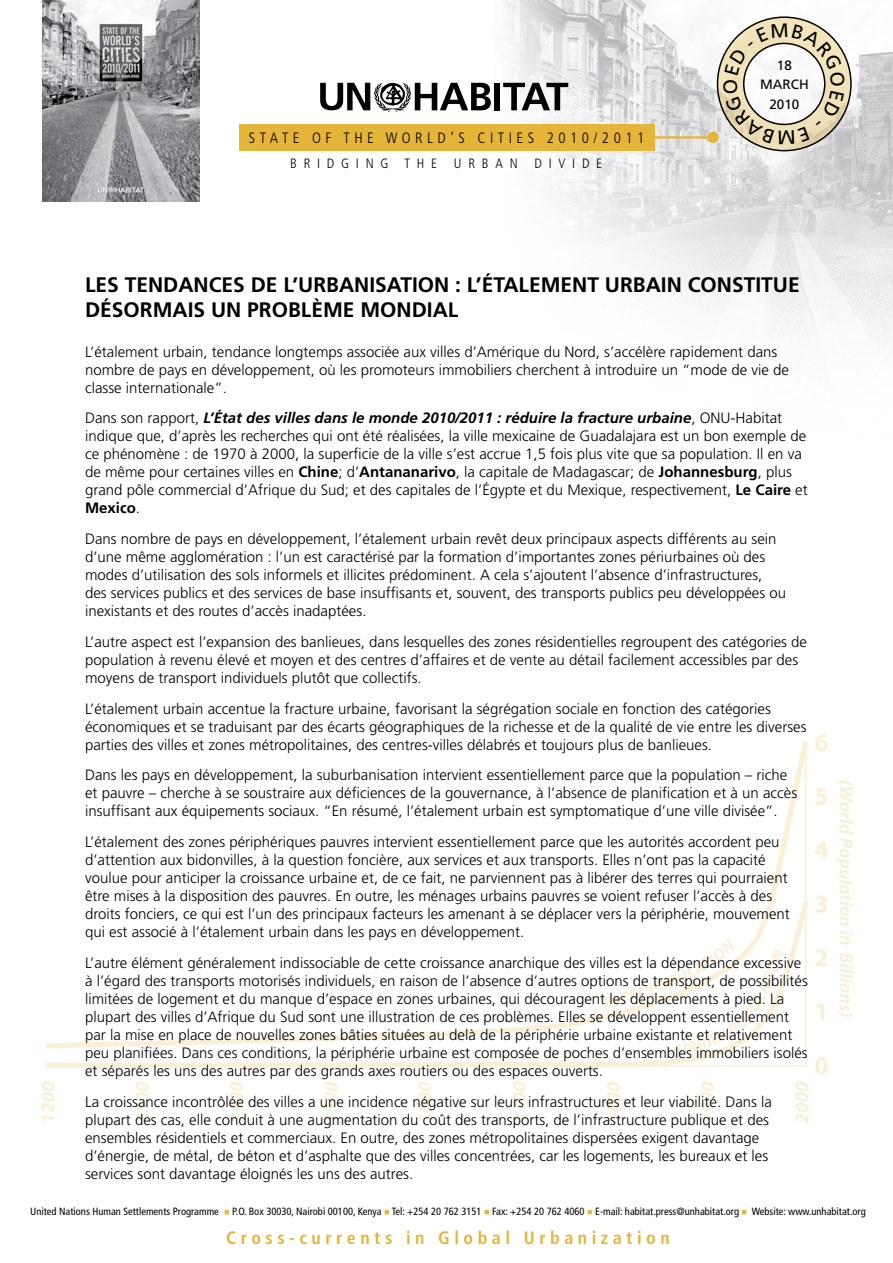
<style>
.page{position:relative;width:893px;height:1263px;background:#fff}
.page>*{position:absolute;margin:0;border:0;box-sizing:border-box;transform-origin:0 0}
.t1{font:700 21px/25.2px "Frutiger";color:#000}
.t2{font:700 condensed 18px "Frutiger";letter-spacing:.25em;color:#e5b53a}
.t3{font:300 15px/18px "Frutiger";color:#000}
.t4{font:300 condensed 15px "Frutiger";letter-spacing:.3em;color:#000}
.t5{font:300 condensed 13.5px "Frutiger";letter-spacing:.5em;color:#000}
.t6{font:13.5px/19.5px "Frutiger";color:#000;text-align:center}
.t7{font:condensed 10.5px "Frutiger";color:#000}
.s1{font-weight:700;font-style:italic}
.s2{font-weight:700}
.s3{color:#e5b53a}
</style>
<div class="page">
<img style="left:94px;top:0;width:799px;height:339px">
<svg style="left:41px;top:1082px;width:13px;height:39px"></svg>
<svg style="left:836px;top:781px;width:17px;height:164px"></svg>
<svg style="left:838px;top:953px;width:15px;height:64px"></svg>
<svg style="left:701px;top:1082px;width:13px;height:39px"></svg>
<svg style="left:607px;top:1082px;width:13px;height:39px"></svg>
<svg style="left:513px;top:1082px;width:13px;height:39px"></svg>
<svg style="left:418px;top:1082px;width:13px;height:39px"></svg>
<svg style="left:324px;top:1082px;width:13px;height:39px"></svg>
<svg style="left:230px;top:1082px;width:13px;height:39px"></svg>
<svg style="left:136px;top:1082px;width:13px;height:39px"></svg>
<svg style="left:815px;top:1057px;width:12px;height:17px"></svg>
<svg style="left:816px;top:1004px;width:8px;height:16px"></svg>
<svg style="left:815px;top:949px;width:12px;height:17px"></svg>
<svg style="left:815px;top:896px;width:12px;height:17px"></svg>
<svg style="left:815px;top:842px;width:13px;height:16px"></svg>
<svg style="left:815px;top:788px;width:12px;height:17px"></svg>
<svg style="left:815px;top:734px;width:13px;height:17px"></svg>
<svg style="left:795px;top:1082px;width:13px;height:42px"></svg>
<svg style="left:769px;top:741px;width:40px;height:157px"></svg>
<svg style="left:45px;top:898px;width:763px;height:170px"></svg>
<img style="left:43px;top:0;width:156px;height:201px">
<div style="left:708px;top:132px;width:11px;height:11px;background:#e5b53a;border-radius:50%"></div>
<hr style="left:653px;top:136px;width:55px;height:3px;background:#e5b53a">
<div style="left:239px;top:124px;width:415px;height:27px;background:#e5b53a"></div>
<svg style="left:320px;top:83px;width:171px;height:29px"></svg>
<div style="left:494px;top:83px;width:6px;height:27px;background:#000"></div>
<svg style="left:503px;top:83px;width:65px;height:27px"></svg>
<svg style="left:716px;top:16px;width:136px;height:136px"></svg>
<p class="t4" style="left:249px;top:129px;width:397px">STATE OF THE WORLD’S CITIES 2010/2011</p>
<p class="t5" style="left:290px;top:156px;width:314px">BRIDGING THE URBAN DIVIDE</p>
<p class="t6" style="left:760px;top:55px;width:50px">18<br>MARCH<br>2010</p>
<h1 class="t1" style="left:85px;top:272px;width:716px">LES TENDANCES DE L’URBANISATION : L’ÉTALEMENT URBAIN CONSTITUE<br>DÉSORMAIS UN PROBLÈME MONDIAL</h1>
<p class="t3" style="left:85px;top:343px;width:705px">L’étalement urbain, tendance longtemps associée aux villes d’Amérique du Nord, s’accélère rapidement dans nombre de pays en développement, où les promoteurs immobiliers cherchent à introduire un “mode de vie de classe internationale”.</p>
<p class="t3" style="left:85px;top:409px;width:724px">Dans son rapport, <span class="s1">L’État des villes dans le monde 2010/2011 : réduire la fracture urbaine</span>, ONU-Habitat indique que, d’après les recherches qui ont été réalisées, la ville mexicaine de Guadalajara est un bon exemple de ce phénomène : de 1970 à 2000, la superficie de la ville s’est accrue 1,5 fois plus vite que sa population. Il en va de même pour certaines villes en <span class="s2">CHINE</span>; d’<span class="s2">ANTANANARIVO</span>, la capitale de Madagascar; de <span class="s2">JOHANNESBURG</span>, plus grand pôle commercial d’Afrique du Sud; et des capitales de l’Égypte et du Mexique, respectivement, <span class="s2">LE CAIRE</span> et <span class="s2">MEXICO</span>.</p>
<p class="t3" style="left:85px;top:530px;width:702px">Dans nombre de pays en développement, l’étalement urbain revêt deux principaux aspects différents au sein d’une même agglomération : l’un est caractérisé par la formation d’importantes zones périurbaines où des modes d’utilisation des sols informels et illicites prédominent. A cela s’ajoutent l’absence d’infrastructures, des services publics et des services de base insuffisants et, souvent, des transports publics peu développées ou inexistants et des routes d’accès inadaptées.</p>
<p class="t3" style="left:85px;top:633px;width:724px">L’autre aspect est l’expansion des banlieues, dans lesquelles des zones résidentielles regroupent des catégories de population à revenu élevé et moyen et des centres d’affaires et de vente au détail facilement accessibles par des moyens de transport individuels plutôt que collectifs.</p>
<p class="t3" style="left:85px;top:700px;width:723px">L’étalement urbain accentue la fracture urbaine, favorisant la ségrégation sociale en fonction des catégories économiques et se traduisant par des écarts géographiques de la richesse et de la qualité de vie entre les diverses parties des villes et zones métropolitaines, des centres-villes délabrés et toujours plus de banlieues.</p>
<p class="t3" style="left:85px;top:766px;width:714px">Dans les pays en développement, la suburbanisation intervient essentiellement parce que la population – riche et pauvre – cherche à se soustraire aux déficiences de la gouvernance, à l’absence de planification et à un accès insuffisant aux équipements sociaux. “En résumé, l’étalement urbain est symptomatique d’une ville divisée”.</p>
<p class="t3" style="left:85px;top:833px;width:706px">L’étalement des zones périphériques pauvres intervient essentiellement parce que les autorités accordent peu d’attention aux bidonvilles, à la question foncière, aux services et aux transports. Elles n’ont pas la capacité voulue pour anticiper la croissance urbaine et, de ce fait, ne parviennent pas à libérer des terres qui pourraient être mises à la disposition des pauvres. En outre, les ménages urbains pauvres se voient refuser l’accès à des droits fonciers, ce qui est l’un des principaux facteurs les amenant à se déplacer vers la périphérie, mouvement qui est associé à l’étalement urbain dans les pays en développement.</p>
<p class="t3" style="left:85px;top:954px;width:724px">L’autre élément généralement indissociable de cette croissance anarchique des villes est la dépendance excessive à l’égard des transports motorisés individuels, en raison de l’absence d’autres options de transport, de possibilités limitées de logement et du manque d’espace en zones urbaines, qui découragent les déplacements à pied. La plupart des villes d’Afrique du Sud sont une illustration de ces problèmes. Elles se développent essentiellement par la mise en place de nouvelles zones bâties situées au delà de la périphérie urbaine existante et relativement peu planifiées. Dans ces conditions, la périphérie urbaine est composée de poches d’ensembles immobiliers isolés et séparés les uns des autres par des grands axes routiers ou des espaces ouverts.</p>
<p class="t3" style="left:85px;top:1093px;width:688px">La croissance incontrôlée des villes a une incidence négative sur leurs infrastructures et leur viabilité. Dans la plupart des cas, elle conduit à une augmentation du coût des transports, de l’infrastructure publique et des ensembles résidentiels et commerciaux. En outre, des zones métropolitaines dispersées exigent davantage d’énergie, de métal, de béton et d’asphalte que des villes concentrées, car les logements, les bureaux et les services sont davantage éloignés les uns des autres.</p>
<p class="t7" style="left:30px;top:1205px;width:837px">United Nations Human Settlements Programme <span class="s3">■</span> P.O. Box 30030, Nairobi 00100, Kenya <span class="s3">■</span> Tel: +254 20 762 3151 <span class="s3">■</span> Fax: +254 20 762 4060 <span class="s3">■</span> E-mail: habitat.press@unhabitat.org <span class="s3">■</span> Website: www.unhabitat.org</p>
<p class="t2" style="left:226px;top:1227px;width:445px">Cross-currents in Global Urbanization</p>
</div>
